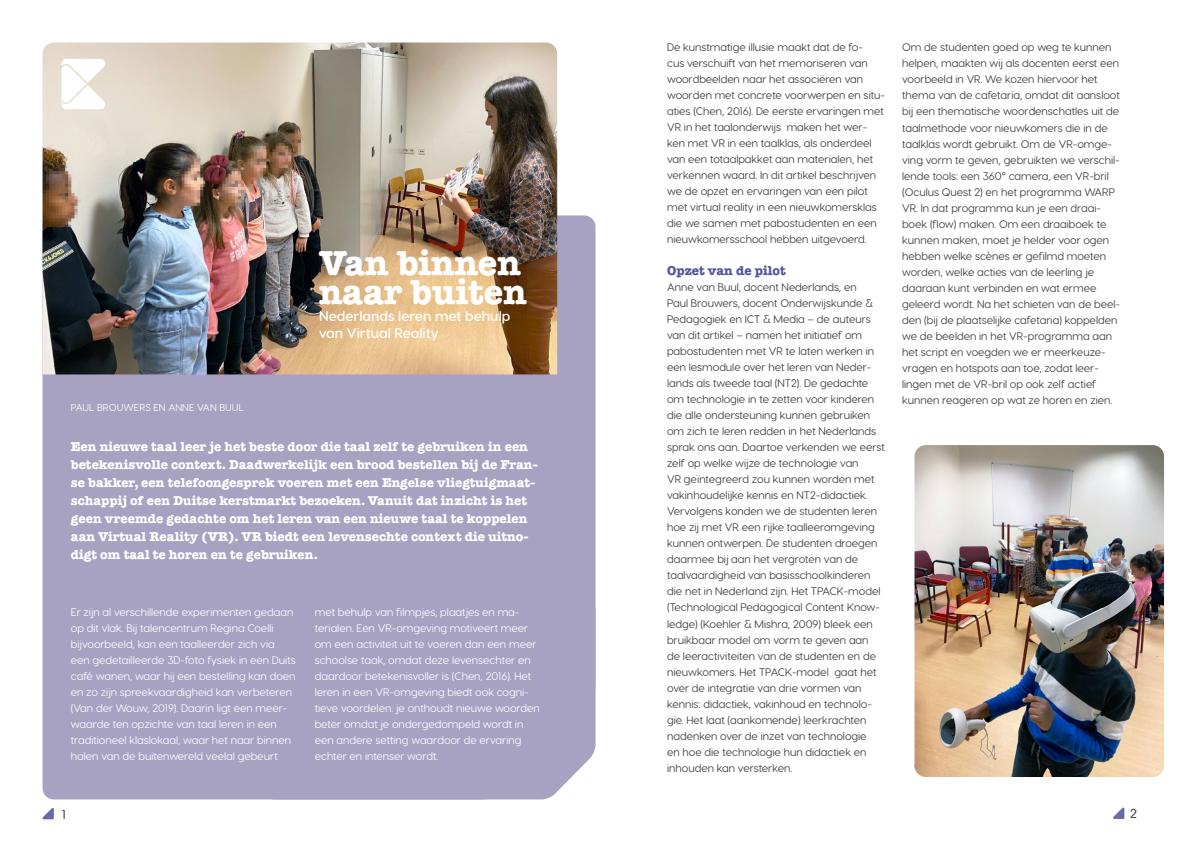
<style>
.page{position:relative;width:1191px;height:842px;background:#fff}
.page>*{position:absolute;margin:0;border:0;box-sizing:border-box;transform-origin:0 0}
.t1{font:700 35px/29px "American Typewriter ITC Pro";color:#fff}
.t2{font:600 14px/16.8px "Visby Round CF";color:#fff}
.t3{font:700 13px/18px "American Typewriter ITC Pro";color:#fff}
.t4{font:700 13px "American Typewriter ITC Pro";color:#55559e}
.t5{font:500 13px "Visby Round CF";color:#3c3c3b}
.t6{font:11px/16px "Visby Round CF";color:#3c3c3b}
.t7{font:11px/16px "Visby Round CF";color:#fff}
.t8{font:10px "Visby Round CF";letter-spacing:.01em;color:#fff}
</style>
<div class="page">
<div style="left:43px;top:215px;width:552px;height:584px;background:#a7a1c2"></div>
<img style="left:43px;top:43px;width:514px;height:331px">
<img style="left:914px;top:445px;width:250px;height:332px">
<svg style="left:61px;top:59px;width:46px;height:50px"></svg>
<div style="left:266px;top:601px;width:329px;height:198px;background:#a7a1c2"></div>
<svg style="left:1113px;top:807px;width:11px;height:12px"></svg>
<svg style="left:42px;top:808px;width:12px;height:11px"></svg>
<h1 class="t1" style="left:319px;top:249px;width:210px">Van binnen naar buiten</h1>
<p class="t2" style="left:319px;top:308px;width:193px">Nederlands leren met behulp van Virtual Reality</p>
<p class="t8" style="left:71px;top:401px;width:174px">PAUL BROUWERS EN ANNE VAN BUUL</p>
<p class="t3" style="left:71px;top:437px;width:468px">Een nieuwe taal leer je het beste door die taal zelf te gebruiken in een betekenisvolle context. Daadwerkelijk een brood bestellen bij de Fran&shy;se bakker, een telefoongesprek voeren met een Engelse vliegtuigmaat&shy;schappij of een Duitse kerstmarkt bezoeken. Vanuit dat inzicht is het geen vreemde gedachte om het leren van een nieuwe taal te koppelen aan Virtual Reality (VR). VR biedt een levensechte context die uitno&shy;digt om taal te horen en te gebruiken.</p>
<p class="t7" style="left:71px;top:604px;width:226px">Er zijn al verschillende experimenten gedaan op dit vlak. Bij talencentrum Regina Coelli bijvoorbeeld, kan een taalleerder zich via een gedetailleerde 3D-foto fysiek in een Duits café wanen, waar hij een bestelling kan doen en zo zijn spreekvaardigheid kan verbeteren (Van der Wouw, 2019). Daarin ligt een meer&shy;waarde ten opzichte van taal leren in een traditioneel klaslokaal, waar het naar binnen halen van de buitenwereld veelal gebeurt</p>
<p class="t7" style="left:315px;top:604px;width:227px">met behulp van filmpjes, plaatjes en ma&shy;terialen. Een VR-omgeving motiveert meer om een activiteit uit te voeren dan een meer schoolse taak, omdat deze levensechter en daardoor betekenisvoller is (Chen, 2016). Het leren in een VR-omgeving biedt ook cogni&shy;tieve voordelen: je onthoudt nieuwe woorden beter omdat je ondergedompeld wordt in een andere setting waardoor de ervaring echter en intenser wordt.</p>
<p class="t6" style="left:667px;top:39px;width:219px">De kunstmatige illusie maakt dat de fo-<br>cus verschuift van het memoriseren van woordbeelden naar het associëren van woorden met concrete voorwerpen en situ&shy;aties (Chen, 2016). De eerste ervaringen met VR in het taalonderwijs maken het wer&shy;ken met VR in een taalklas, als onderdeel van een totaalpakket aan materialen, het verkennen waard. In dit artikel beschrijven we de opzet en ervaringen van een pilot met virtual reality in een nieuwkomersklas die we samen met pabostudenten en een nieuwkomersschool hebben uitgevoerd.</p>
<p class="t4" style="left:667px;top:263px;width:120px">Opzet van de pilot</p>
<p class="t6" style="left:667px;top:279px;width:219px">Anne van Buul, docent Nederlands, en<br>Paul Brouwers, docent Onderwijskunde &amp; Pedagogiek en ICT &amp; Media – de auteurs van dit artikel – namen het initiatief om pabostudenten met VR te laten werken in een lesmodule over het leren van Neder&shy;lands als tweede taal (NT2). De gedachte om technologie in te zetten voor kinderen die alle ondersteuning kunnen gebruiken om zich te leren redden in het Nederlands sprak ons aan. Daartoe verkenden we eerst zelf op welke wijze de technologie van<br>VR geïntegreerd zou kunnen worden met vakinhoudelijke kennis en NT2-didactiek.<br>Vervolgens konden we de studenten leren hoe zij met VR een rijke taalleeromgeving kunnen ontwerpen. De studenten droegen daarmee bij aan het vergroten van de taalvaardigheid van basisschoolkinderen die net in Nederland zijn. Het TPACK-model (Technological Pedagogical Content Know&shy;ledge) (Koehler &amp; Mishra, 2009) bleek een bruikbaar model om vorm te geven aan<br>de leeractiviteiten van de studenten en de nieuwkomers. Het TPACK-model gaat het over de integratie van drie vormen van kennis: didactiek, vakinhoud en technolo&shy;gie. Het laat (aankomende) leerkrachten nadenken over de inzet van technologie<br>en hoe die technologie hun didactiek en inhouden kan versterken.</p>
<p class="t6" style="left:902px;top:39px;width:219px">Om de studenten goed op weg te kunnen helpen, maakten wij als docenten eerst een voorbeeld in VR. We kozen hiervoor het thema van de cafetaria, omdat dit aansloot bij een thematische woordenschatles uit de taalmethode voor nieuwkomers die in de taalklas wordt gebruikt. Om de VR-omge&shy;ving vorm te geven, gebruikten we verschil&shy;lende tools: een 360° camera, een VR-bril (Oculus Quest 2) en het programma WARP VR. In dat programma kun je een draai&shy;boek (flow) maken. Om een draaiboek te kunnen maken, moet je helder voor ogen hebben welke scènes er gefilmd moeten worden, welke acties van de leerling je daaraan kunt verbinden en wat ermee geleerd wordt. Na het schieten van de beel&shy;den (bij de plaatselijke cafetaria) koppelden we de beelden in het VR-programma aan het script en voegden we er meerkeuze&shy;vragen en hotspots aan toe, zodat leer&shy;lingen met de VR-bril op ook zelf actief kunnen reageren op wat ze horen en zien.</p>
<p class="t5" style="left:62px;top:806px;width:5px">1</p>
<p class="t5" style="left:1130px;top:805px;width:8px">2</p>
</div>
